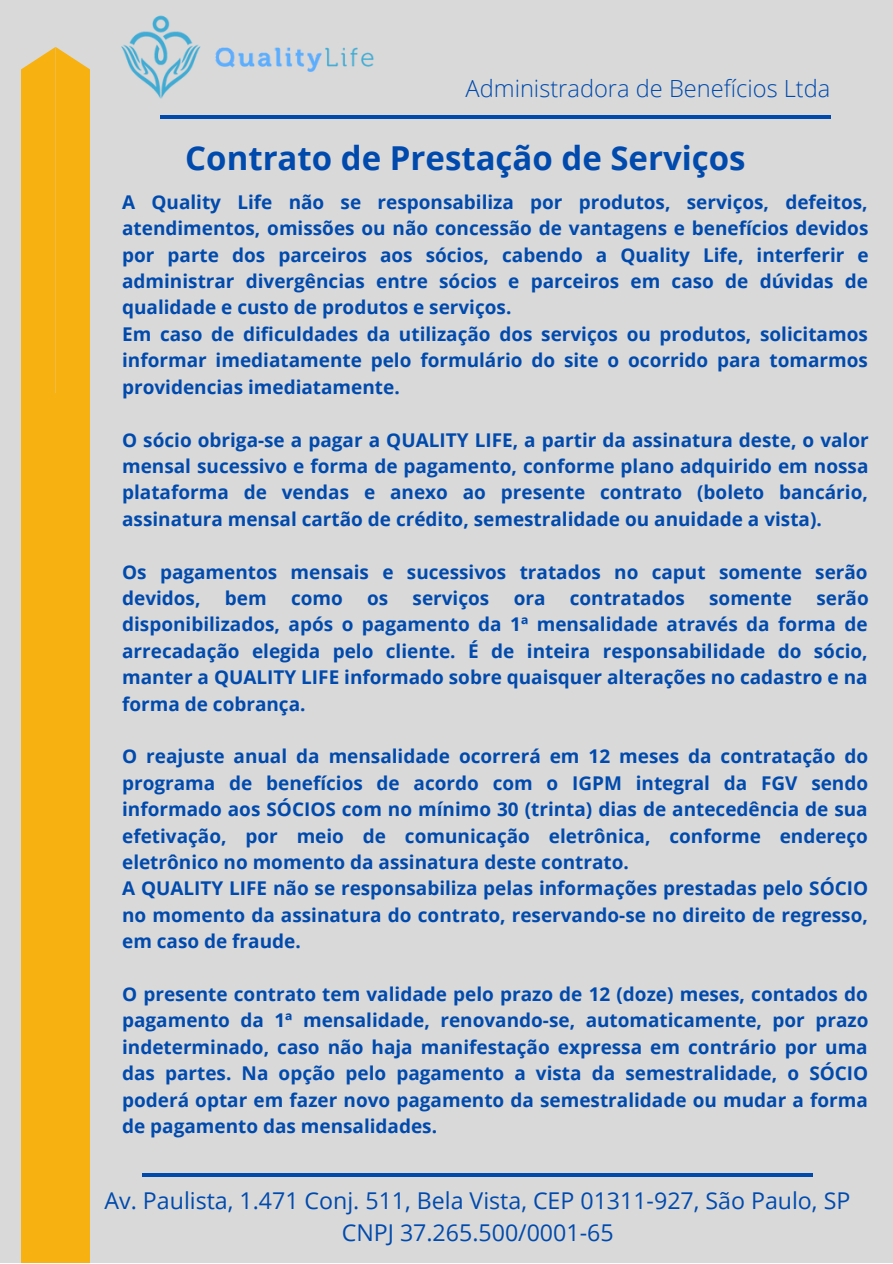
<style>
.page{position:relative;width:893px;height:1264px;background:#fff}
.page>*{position:absolute;margin:0;border:0;box-sizing:border-box;transform-origin:0 0}
.t1{font:700 33px "Open Sans";color:#004aad}
.t2{font:300 23.7px "Open Sans";color:#004aad}
.t3{font:23.1px/31.8px "Open Sans";color:#004aad;text-align:center}
.t4{font:700 18.9px/26.4px "Open Sans";color:#004aad}
</style>
<div class="page">
<div style="left:0;top:0;width:892px;height:1262px;background:#d9d9d9"></div>
<div style="left:22px;top:393px;width:67px;height:869px;background:#f7b212"></div>
<div style="left:22px;top:48px;width:67px;height:345px;background:#f7b212"></div>
<hr style="left:160px;top:115px;width:670px;height:4px;background:#004aad">
<img style="left:121px;top:15px;width:253px;height:84px">
<hr style="left:143px;top:1173px;width:670px;height:3px;background:#004aad">
<p class="t2" style="left:465px;top:72px;width:366px">Administradora de Benefícios Ltda</p>
<h1 class="t1" style="left:185px;top:134px;width:562px">Contrato de Prestação de Serviços</h1>
<p class="t4" style="left:122px;top:188px;width:748px">A Quality Life não se responsabiliza por produtos, serviços, defeitos, atendimentos, omissões ou não concessão de vantagens e benefícios devidos por parte dos parceiros aos sócios, cabendo a Quality Life, interferir e administrar divergências entre sócios e parceiros em caso de dúvidas de qualidade e custo de produtos e serviços.<br>Em caso de dificuldades da utilização dos serviços ou produtos, solicitamos informar imediatamente pelo formulário do site o ocorrido para tomarmos providencias imediatamente.</p>
<p class="t4" style="left:122px;top:426px;width:748px;text-align:justify">O sócio obriga-se a pagar a QUALITY LIFE, a partir da assinatura deste, o valor mensal sucessivo e forma de pagamento, conforme plano adquirido em nossa plataforma de vendas e anexo ao presente contrato (boleto bancário, assinatura mensal cartão de crédito, semestralidade ou anuidade a vista).</p>
<p class="t4" style="left:122px;top:558px;width:747px">Os pagamentos mensais e sucessivos tratados no caput somente serão devidos,</p>
<p class="t4" style="left:225px;top:584px;width:43px">bem</p>
<p class="t4" style="left:291px;top:584px;width:53px">como</p>
<p class="t4" style="left:367px;top:584px;width:23px">os</p>
<p class="t4" style="left:412px;top:584px;width:78px">serviços</p>
<p class="t4" style="left:513px;top:584px;width:33px">ora</p>
<p class="t4" style="left:569px;top:584px;width:117px">contratados</p>
<p class="t4" style="left:709px;top:584px;width:84px">somente</p>
<p class="t4" style="left:122px;top:584px;width:748px;text-align:justify;text-indent:694px">serão disponibilizados, após o pagamento da 1ª mensalidade através da forma de arrecadação elegida pelo cliente. É de inteira responsabilidade do sócio, manter a QUALITY LIFE informado sobre quaisquer alterações no cadastro e na forma de cobrança.</p>
<p class="t4" style="left:122px;top:742px;width:747px">O reajuste anual da mensalidade ocorrerá em 12 meses da contratação do programa de benefícios de acordo com o IGPM integral da FGV sendo informado aos SÓCIOS com no mínimo 30 (trinta) dias de antecedência de sua efetivação, por meio de comunicação eletrônica, conforme endereço eletrônico no momento da assinatura deste contrato.<br>A QUALITY LIFE não se responsabiliza pelas informações prestadas pelo SÓCIO no momento da assinatura do contrato, reservando-se no direito de regresso, em caso de fraude.</p>
<p class="t4" style="left:122px;top:980px;width:747px;text-align:justify">O presente contrato tem validade pelo prazo de 12 (doze) meses, contados do pagamento da 1ª mensalidade, renovando-se, automaticamente, por prazo indeterminado, caso não haja manifestação expressa em contrário por uma das partes. Na opção pelo pagamento a vista da semestralidade, o SÓCIO poderá optar em fazer novo pagamento da semestralidade ou mudar a forma de pagamento das mensalidades.</p>
<p class="t3" style="left:104px;top:1183px;width:747px">Av. Paulista, 1.471 Conj. 511, Bela Vista, CEP 01311-927, São Paulo, SP<br>CNPJ 37.265.500/0001-65</p>
</div>
